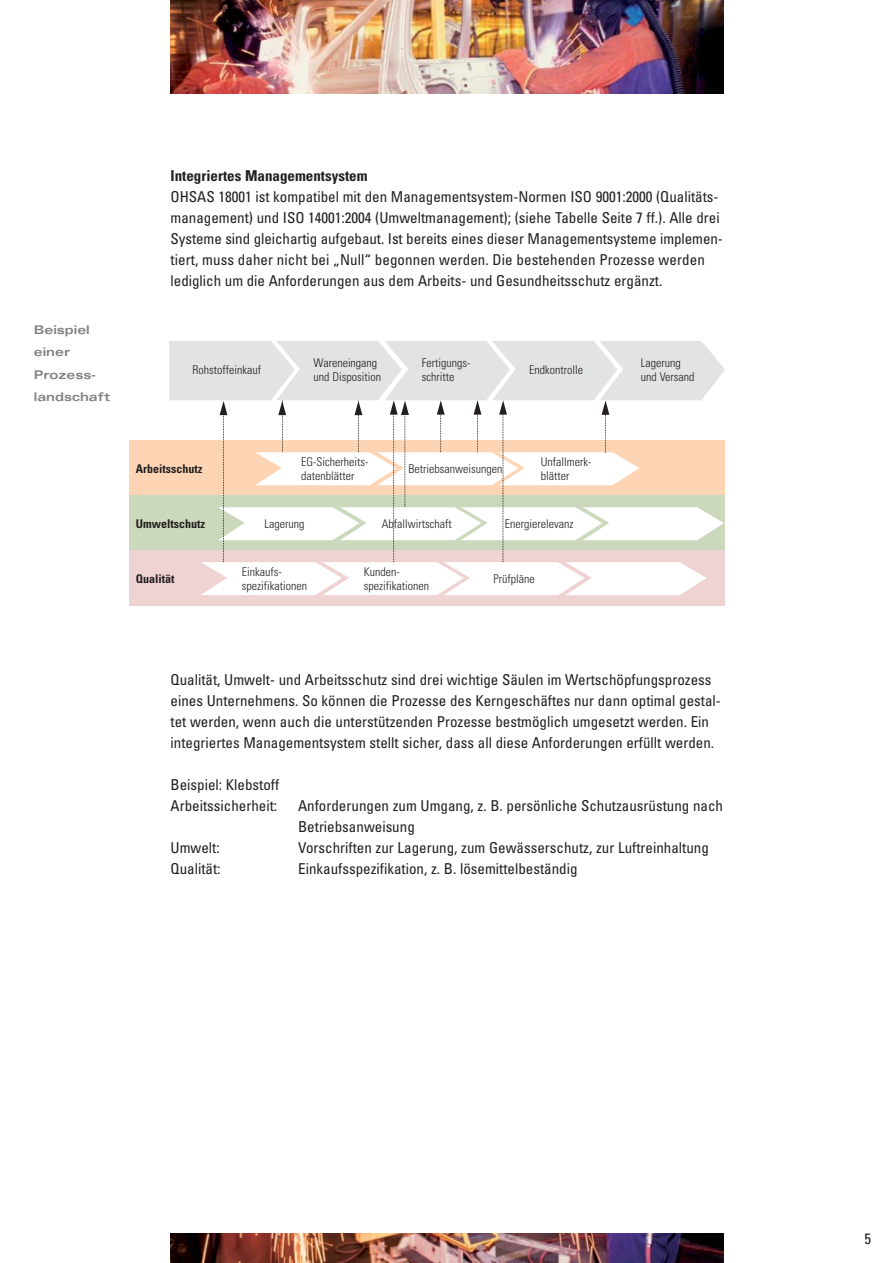
<style>
.page{position:relative;width:893px;height:1263px;background:#fff}
.page>*{position:absolute;margin:0;border:0;box-sizing:border-box;transform-origin:0 0}
.t1{font:condensed 15px/21px "Univers";color:#231f1f}
.t2{font:700 condensed 15px "Univers";color:#231f1f}
.t3{font:300 condensed 12px/14.2px "Univers";color:#231f1f}
.t4{font:700 condensed 12px "Univers";color:#231f1f}
.t5{font:700 expanded 12px/22.5px "Univers";color:#808284}
</style>
<div class="page">
<div style="left:129px;top:440px;width:595px;height:55px;background:#fed5b4"></div>
<img style="left:170px;top:1233px;width:553px;height:30px">
<img style="left:170px;top:0;width:553px;height:94px">
<div style="left:129px;top:495px;width:595px;height:56px;background:#cbd8bb"></div>
<div style="left:129px;top:551px;width:595px;height:55px;background:#efd3d3"></div>
<svg style="left:169px;top:341px;width:556px;height:254px"></svg>
<p class="t5" style="left:34px;top:319px;width:78px">Beispiel einer<br>Prozess&shy;landschaft</p>
<p class="t2" style="left:170px;top:170px;width:198px">Integriertes Managementsystem</p>
<p class="t1" style="left:170px;top:187px;width:553px">OHSAS 18001 ist kompatibel mit den Managementsystem-Normen ISO 9001:2000 (Qualitäts&shy;management) und ISO 14001:2004 (Umweltmanagement); (siehe Tabelle Seite 7 ff.). Alle drei Systeme sind gleichartig aufgebaut. Ist bereits eines dieser Managementsysteme implemen&shy;tiert, muss daher nicht bei „Null“ begonnen werden. Die bestehenden Prozesse werden lediglich um die Anforderungen aus dem Arbeits- und Gesundheitsschutz ergänzt.</p>
<p class="t3" style="left:192px;top:364px;width:70px">Rohstoffeinkauf</p>
<p class="t3" style="left:313px;top:356px;width:69px">Wareneingang und Disposition</p>
<p class="t3" style="left:422px;top:356px;width:50px">Fertigungs&shy;schritte</p>
<p class="t3" style="left:529px;top:364px;width:55px">Endkontrolle</p>
<p class="t4" style="left:136px;top:464px;width:68px">Arbeitsschutz</p>
<p class="t4" style="left:136px;top:519px;width:71px">Umweltschutz</p>
<p class="t3" style="left:301px;top:456px;width:69px">EG-Sicherheits&shy;datenblätter</p>
<p class="t3" style="left:408px;top:463px;width:95px">Betriebsanweisungen</p>
<p class="t3" style="left:540px;top:456px;width:52px">Unfallmerk&shy;blätter</p>
<p class="t3" style="left:264px;top:518px;width:41px">Lagerung</p>
<p class="t3" style="left:382px;top:518px;width:71px">Abfallwirtschaft</p>
<p class="t3" style="left:505px;top:518px;width:70px">Energierelevanz</p>
<p class="t3" style="left:242px;top:566px;width:67px">Einkaufs&shy;spezifikationen</p>
<p class="t4" style="left:136px;top:574px;width:40px">Qualität</p>
<p class="t3" style="left:364px;top:566px;width:67px">Kunden&shy;spezifikationen</p>
<p class="t3" style="left:493px;top:573px;width:43px">Prüfpläne</p>
<p class="t3" style="left:640px;top:356px;width:55px">Lagerung und Versand</p>
<p class="t1" style="left:170px;top:670px;width:552px">Qualität, Umwelt- und Arbeitsschutz sind drei wichtige Säulen im Wertschöpfungsprozess eines Unternehmens. So können die Prozesse des Kerngeschäftes nur dann optimal gestal&shy;tet werden, wenn auch die unterstützenden Prozesse bestmöglich umgesetzt werden. Ein integriertes Managementsystem stellt sicher, dass all diese Anforderungen erfüllt werden.</p>
<p class="t1" style="left:170px;top:775px;width:110px">Beispiel: Klebstoff<br>Arbeitssicherheit:</p>
<p class="t1" style="left:298px;top:796px;width:426px">Anforderungen zum Umgang, z. B. persönliche Schutzausrüstung nach<br>Betriebsanweisung</p>
<p class="t1" style="left:170px;top:838px;width:51px">Umwelt:</p>
<p class="t1" style="left:298px;top:838px;width:412px">Vorschriften zur Lagerung, zum Gewässerschutz, zur Luftreinhaltung</p>
<p class="t1" style="left:170px;top:859px;width:51px">Qualität:</p>
<p class="t1" style="left:298px;top:859px;width:281px">Einkaufsspezifikation, z. B. lösemittelbeständig</p>
<p class="t1" style="left:864px;top:1229px;width:8px">5</p>
</div>
